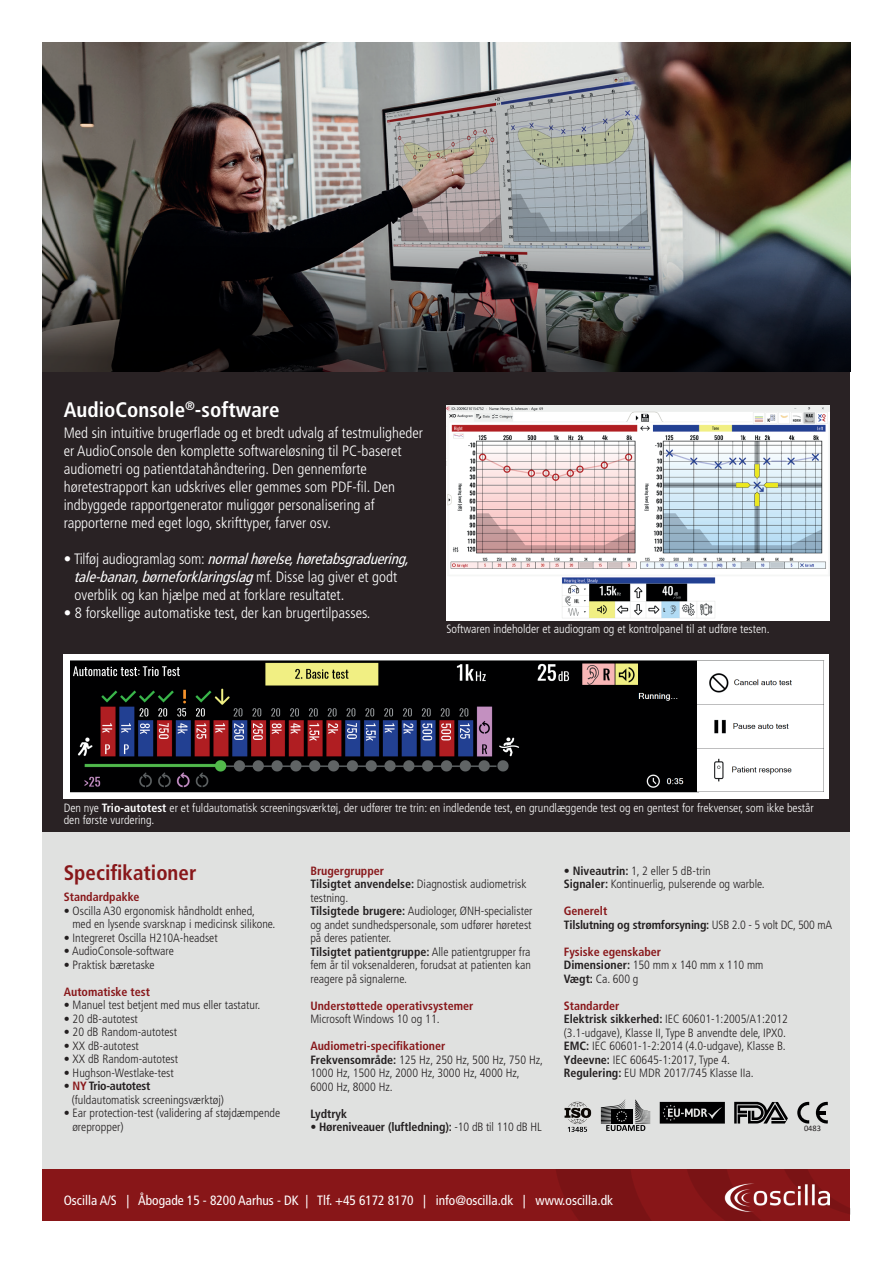
<style>
.page{position:relative;width:893px;height:1263px;background:#fff}
.page>*{position:absolute;margin:0;border:0;box-sizing:border-box;transform-origin:0 0}
.t1{font:700 condensed 21px "Frutiger LT Std";color:#fff}
.t2{font:700 condensed 21px "Frutiger LT Std";color:#88171a}
.t3{font:300 condensed 15px/18px "Frutiger LT Std";color:#fff}
.t4{font:condensed 13.5px "Frutiger LT Std";color:#fff}
.t5{font:300 condensed 12px/13.5px "Frutiger LT Std";color:#231f20}
.t6{font:300 condensed 12px/12px "Frutiger LT Std";color:#fff}
.t7{font:700 condensed 12px/13.5px "Frutiger LT Std";letter-spacing:-.01em;color:#231f20}
.t8{font:700 condensed 12px "Frutiger LT Std";color:#88171a}
.t9{font:8.4px "Calibri";color:#231f20}
.t10{font:5.7px "Frutiger LT Std";color:#000001}
.s1{font-weight:400;font-style:italic}
.s2{font-weight:700}
.s3{font-weight:700;color:#88171a}
.s4{font-weight:300}
.s5{color:#88171a}
</style>
<div class="page">
<div style="left:43px;top:824px;width:807px;height:355px;background:#e0e1e0"></div>
<div style="left:43px;top:362px;width:807px;height:470px;background:#292224"></div>
<img style="left:43px;top:43px;width:807px;height:329px">
<img style="left:446px;top:405px;width:383px;height:215px">
<div style="left:64px;top:654px;width:765px;height:145px;background:#fff"></div>
<img style="left:70px;top:661px;width:754px;height:131px">
<div style="left:43px;top:1169px;width:807px;height:51px;background:#881618"></div>
<svg style="left:556px;top:1169px;width:294px;height:51px"></svg>
<svg style="left:734px;top:1102px;width:54px;height:21px"></svg>
<svg style="left:660px;top:1102px;width:65px;height:21px"></svg>
<svg style="left:601px;top:1099px;width:49px;height:32px"></svg>
<img style="left:564px;top:1101px;width:27px;height:31px">
<svg style="left:797px;top:1102px;width:12px;height:22px"></svg>
<svg style="left:816px;top:1102px;width:12px;height:22px"></svg>
<img style="left:724px;top:1182px;width:105px;height:29px">
<h1 class="t1" style="left:64px;top:397px;width:217px">AudioConsole<sup>®</sup>-software</h1>
<p class="t3" style="left:64px;top:424px;width:361px">Med sin intuitive brugerflade og et bredt udvalg af testmuligheder er AudioConsole den komplette softwareløsning til PC-baseret audiometri og patientdatahåndtering. Den gennemførte høretestrapport kan udskrives eller gemmes som PDF-fil. Den indbyggede rapportgenerator muliggør personalisering af rapporterne med eget logo, skrifttyper, farver osv.</p>
<p class="t3" style="left:74px;top:550px;width:341px;text-indent:-10px">• T i l f ø j a u d i o g r a m l a g s o m : <span class="s1">normalhørelse,høretabsgraduering, tale-banan,børneforklaringslag</span>m f . D i s s e l a g g i v e r e t g o d t overblik og kan hjælpe med at forklare resultatet.</p>
<p class="t3" style="left:64px;top:604px;width:308px">• 8 forskellige automatiske test, der kan brugertilpasses.</p>
<p class="t6" style="left:446px;top:623px;width:325px">Softwaren indeholder et audiogram og et kontrolpanel til at udføre testen.</p>
<p class="t6" style="left:64px;top:802px;width:752px">Den nye <span class="s2">Trio-autotest</span> er et fuldautomatisk screeningsværktøj, der udfører tre trin: en indledende test, en grundlæggende test og en gentest for frekvenser, som ikke består den første vurdering.</p>
<h1 class="t2" style="left:64px;top:861px;width:134px">Specifikationer</h1>
<p class="t8" style="left:64px;top:890px;width:77px">Standardpakke</p>
<p class="t5" style="left:72px;top:904px;width:205px;text-indent:-9px">• Oscilla A30 ergonomisk håndholdt enhed, med en lysende svarsknap i medicinsk silikone.</p>
<p class="t5" style="left:64px;top:931px;width:155px">• Integreret Oscilla H210A-headset</p>
<p class="t5" style="left:64px;top:945px;width:112px">• AudioConsole-software</p>
<p class="t5" style="left:64px;top:958px;width:92px">• Praktisk bæretaske</p>
<p class="t8" style="left:64px;top:985px;width:88px">Automatiske test</p>
<p class="t5" style="left:64px;top:999px;width:198px">• Manuel test betjent med mus eller tastatur.</p>
<p class="t5" style="left:64px;top:1012px;width:76px">• 20 dB-autotest</p>
<p class="t5" style="left:64px;top:1026px;width:115px">• 20 dB Random-autotest</p>
<p class="t5" style="left:64px;top:1039px;width:77px">• XX dB-autotest</p>
<p class="t5" style="left:64px;top:1053px;width:116px">• XX dB Random-autotest</p>
<p class="t5" style="left:64px;top:1066px;width:112px">• Hughson-Westlake-test</p>
<p class="t5" style="left:72px;top:1080px;width:154px;text-indent:-8px">• <span class="s3">NY</span> <span class="s2">Trio-autotest<br></span>(fuldautomatisk screeningsværktøj)</p>
<p class="t5" style="left:72px;top:1107px;width:209px;text-indent:-9px">• Ear protection-test (validering af støjdæmpende ørepropper)</p>
<p class="t5" style="left:310px;top:864px;width:224px"><span class="s3">Brugergrupper<br></span><span class="s2">Tilsigtet anvendelse:</span> Diagnostisk audiometrisk testning.<br><span class="s2">Tilsigtede brugere:</span> Audiologer, ØNH-specialister og andet sundhedspersonale, som udfører høretest på deres patienter.<br><span class="s2">Tilsigtet patientgruppe:</span> Alle patientgrupper fra fem år til voksenalderen, forudsat at patienten kan reagere på signalerne.</p>
<p class="t8" style="left:310px;top:998px;width:164px">Understøttede operativsystemer</p>
<p class="t5" style="left:310px;top:1012px;width:131px">Microsoft Windows 10 og 11.</p>
<p class="t5" style="left:310px;top:1039px;width:234px"><span class="s3">Audiometri-specifikationer<br></span><span class="s2">Frekvensområde:</span> 125 Hz, 250 Hz, 500 Hz, 750 Hz, 1000 Hz, 1500 Hz, 2000 Hz, 3000 Hz, 4000 Hz, 6000 Hz, 8000 Hz.</p>
<p class="t7" style="left:310px;top:1107px;width:38px">Lydtryk</p>
<p class="t7" style="left:310px;top:1120px;width:233px"><span class="s4">•</span> Høreniveauer (luftledning): <span class="s4">-10 dB til 110 dB HL</span></p>
<p class="t5" style="left:564px;top:864px;width:202px">• <span class="s2">Niveautrin:</span> 1, 2 eller 5 dB-trin<br><span class="s2">Signaler:</span> Kontinuerlig, pulserende og warble.</p>
<p class="t7" style="left:564px;top:904px;width:270px"><span class="s5">Generelt<br></span>Tilslutning og strømforsyning: <span class="s4">USB 2.0 - 5 volt DC, 500 mA</span></p>
<p class="t5" style="left:564px;top:945px;width:201px"><span class="s3">Fysiske egenskaber<br></span><span class="s2">Dimensioner:</span> 150 mm x 140 mm x 110 mm<br><span class="s2">Vægt:</span> Ca. 600 g</p>
<p class="t5" style="left:564px;top:999px;width:226px"><span class="s3">Standarder<br></span><span class="s2">Elektrisk sikkerhed:</span> IEC 60601-1:2005/A1:2012 (3.1-udgave), Klasse II, Type B anvendte dele, IPX0.<br><span class="s2">EMC:</span> IEC 60601-1-2:2014 (4.0-udgave), Klasse B.<br><span class="s2">Ydeevne:</span> IEC 60645-1:2017, Type 4.<br><span class="s2">Regulering:</span> EU MDR 2017/745 Klasse IIa.</p>
<p class="t9" style="left:804px;top:1122px;width:19px">0483</p>
<p class="t10" style="left:806px;top:1125px;width:15px">0483</p>
<p class="t4" style="left:64px;top:1192px;width:551px">Oscilla A/S | Åbogade 15 - 8200 Aarhus - DK | Tlf. +45 6172 8170 | info@oscilla.dk | www.oscilla.dk</p>
</div>
